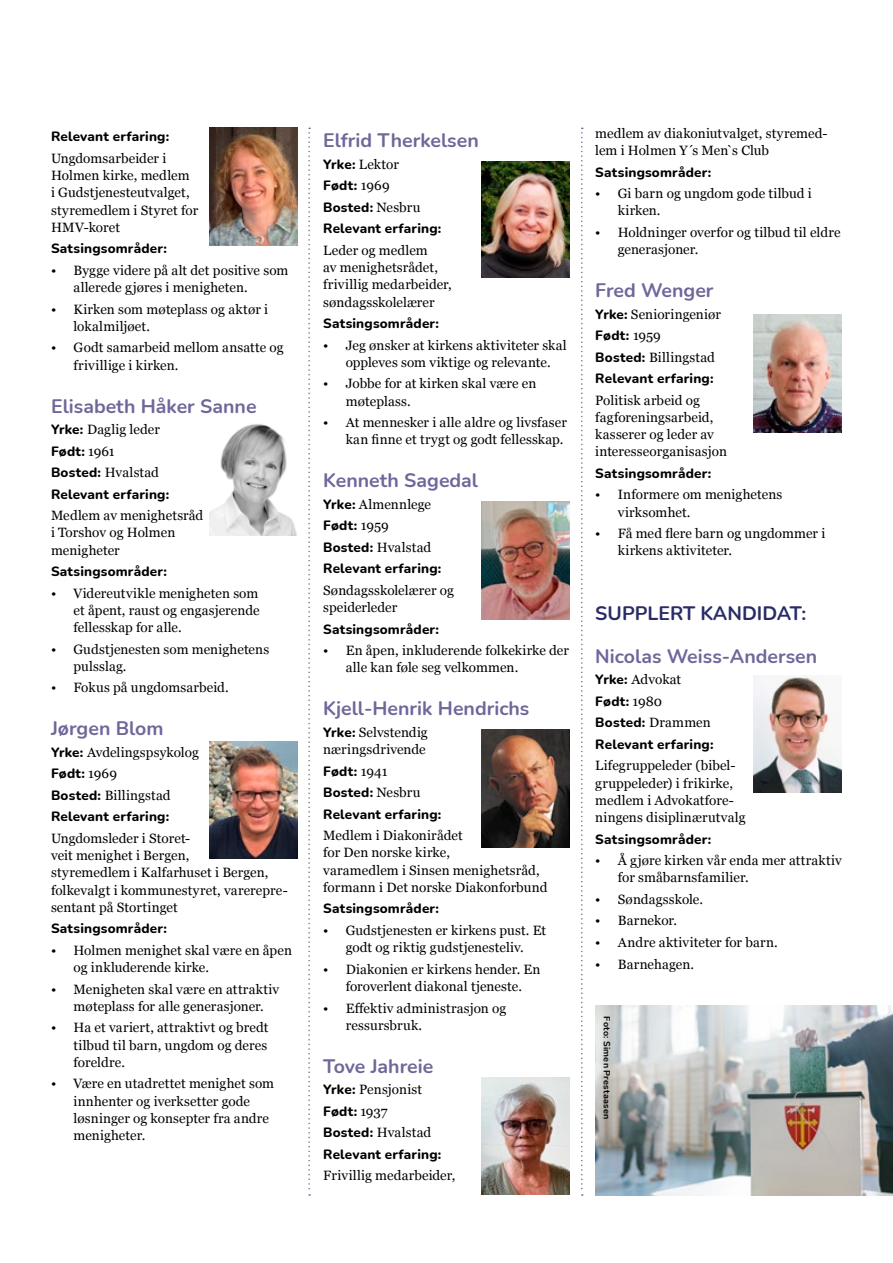
<style>
.page{position:relative;width:893px;height:1263px;background:#fff}
.page>*{position:absolute;margin:0;border:0;box-sizing:border-box;transform-origin:0 0}
.t1{font:700 19.5px "Nunito";color:#6e679a}
.t2{font:700 19.5px "Nunito";color:#292c64}
.t3{font:13.5px/17.2px "Georgia";letter-spacing:.005em;color:#000}
.t4{font:800 13.5px/21.5px "Nunito";letter-spacing:.015em;color:#000}
.t5{font:700 9px "Nunito";letter-spacing:.025em;color:#000}
.s1{font-family:"Nunito";font-weight:800}
.s2{font-family:"Georgia";font-weight:400}
</style>
<div class="page">
<img style="left:209px;top:128px;width:89px;height:117px">
<img style="left:209px;top:424px;width:88px;height:111px">
<img style="left:209px;top:741px;width:89px;height:118px">
<img style="left:481px;top:161px;width:89px;height:117px">
<img style="left:481px;top:502px;width:89px;height:117px">
<img style="left:481px;top:730px;width:89px;height:117px">
<img style="left:481px;top:1077px;width:89px;height:118px">
<img style="left:754px;top:314px;width:88px;height:118px">
<img style="left:754px;top:675px;width:88px;height:118px">
<svg style="left:308px;top:128px;width:2px;height:1068px"></svg>
<svg style="left:581px;top:128px;width:2px;height:1068px"></svg>
<img style="left:595px;top:1006px;width:298px;height:190px">
<p class="t4" style="left:51px;top:125px;width:120px">Relevant erfaring:</p>
<p class="t3" style="left:51px;top:149px;width:149px">Ungdomsarbeider i<br>Holmen kirke, medlem<br>i Gudstjenesteutvalget, styremedlem i Styret for<br>HMV-koret</p>
<p class="t4" style="left:51px;top:237px;width:117px">Satsingsområder:</p>
<p class="t3" style="left:74px;top:261px;width:216px;text-indent:-23px">• Bygge videre på alt det positive som allerede gjøres i menigheten.</p>
<p class="t3" style="left:74px;top:300px;width:196px;text-indent:-23px">• Kirken som møteplass og aktør i lokalmiljøet.</p>
<p class="t3" style="left:74px;top:338px;width:212px;text-indent:-23px">• Godt samarbeid mellom ansatte og frivillige i kirken.</p>
<h1 class="t1" style="left:51px;top:392px;width:207px">Elisabeth Håker Sanne</h1>
<p class="t3" style="left:51px;top:420px;width:110px"><span class="s1">Yrke:</span> Daglig leder</p>
<p class="t4" style="left:51px;top:440px;width:65px">Født: <span class="s2">1961</span></p>
<p class="t3" style="left:51px;top:463px;width:110px"><span class="s1">Bosted:</span> Hvalstad</p>
<p class="t4" style="left:51px;top:483px;width:120px">Relevant erfaring:</p>
<p class="t3" style="left:51px;top:506px;width:154px">Medlem av menighetsråd i Torshov og Holmen menigheter</p>
<p class="t4" style="left:51px;top:560px;width:117px">Satsingsområder:</p>
<p class="t3" style="left:74px;top:584px;width:188px;text-align:justify;text-indent:-23px">• Videreutvikle menigheten som et åpent, raust og engasjerende fellesskap for alle.</p>
<p class="t3" style="left:74px;top:640px;width:197px;text-indent:-23px">• Gudstjenesten som menighetens pulsslag.</p>
<p class="t3" style="left:51px;top:678px;width:179px">• Fokus på ungdomsarbeid.</p>
<h1 class="t1" style="left:51px;top:715px;width:114px">Jørgen Blom</h1>
<p class="t3" style="left:51px;top:743px;width:149px"><span class="s1">Yrke:</span> Avdelingspsykolog</p>
<p class="t4" style="left:51px;top:762px;width:68px">Født: <span class="s2">1969</span></p>
<p class="t3" style="left:51px;top:786px;width:121px"><span class="s1">Bosted:</span> Billingstad</p>
<p class="t4" style="left:51px;top:805px;width:120px">Relevant erfaring:</p>
<p class="t3" style="left:51px;top:829px;width:238px">Ungdomsleder i Storet-<br>veit menighet i Bergen,<br>styremedlem i Kalfarhuset i Bergen, folkevalgt i kommunestyret, varerepre&shy;sentant på Stortinget</p>
<p class="t4" style="left:51px;top:917px;width:117px">Satsingsområder:</p>
<p class="t3" style="left:74px;top:941px;width:220px;text-indent:-23px">• Holmen menighet skal være en åpen og inkluderende kirke.</p>
<p class="t3" style="left:51px;top:980px;width:230px;text-align:center">• Menigheten skal være en attraktiv møteplass for alle generasjoner.</p>
<p class="t3" style="left:74px;top:1018px;width:196px;text-align:justify;text-indent:-23px">• Ha et variert, attraktivt og bredt tilbud til barn, ungdom og deres foreldre.</p>
<p class="t3" style="left:74px;top:1074px;width:202px;text-indent:-23px">• Være en utadrettet menighet som innhenter og iverksetter gode løsninger og konsepter fra andre menigheter.</p>
<h1 class="t1" style="left:323px;top:127px;width:157px">Elfrid Therkelsen</h1>
<p class="t3" style="left:323px;top:155px;width:77px"><span class="s1">Yrke:</span> Lektor</p>
<p class="t4" style="left:323px;top:174px;width:120px">Født: <span class="s2">1969<br></span>Bosted: <span class="s2">Nesbru<br></span>Relevant erfaring:</p>
<p class="t3" style="left:323px;top:241px;width:130px">Leder og medlem<br>av menighetsrådet, frivillig medarbeider, søndagsskolelærer</p>
<p class="t4" style="left:323px;top:312px;width:117px">Satsingsområder:</p>
<p class="t3" style="left:323px;top:336px;width:245px;text-align:center">• Jeg ønsker at kirkens aktiviteter skal oppleves som viktige og relevante.</p>
<p class="t3" style="left:346px;top:374px;width:192px;text-indent:-23px">• Jobbe for at kirken skal være en møteplass.</p>
<p class="t3" style="left:323px;top:413px;width:245px;text-align:right">• At mennesker i alle aldre og livsfaser kan finne et trygt og godt fellesskap.</p>
<h1 class="t1" style="left:323px;top:467px;width:156px">Kenneth Sagedal</h1>
<p class="t3" style="left:323px;top:495px;width:109px"><span class="s1">Yrke:</span> Almennlege</p>
<p class="t4" style="left:323px;top:514px;width:67px">Født: <span class="s2">1959</span></p>
<p class="t3" style="left:323px;top:538px;width:110px"><span class="s1">Bosted:</span> Hvalstad</p>
<p class="t4" style="left:323px;top:557px;width:120px">Relevant erfaring:</p>
<p class="t3" style="left:323px;top:581px;width:132px">Søndagsskolelærer og speiderleder</p>
<p class="t4" style="left:323px;top:618px;width:117px">Satsingsområder:</p>
<p class="t3" style="left:346px;top:641px;width:225px;text-indent:-23px">• En åpen, inkluderende folkekirke der alle kan føle seg velkommen.</p>
<h1 class="t1" style="left:323px;top:695px;width:208px">Kjell-Henrik Hendrichs</h1>
<p class="t3" style="left:323px;top:723px;width:106px"><span class="s1">Yrke:</span> Selvstendig næringsdrivende</p>
<p class="t4" style="left:323px;top:760px;width:120px">Født: <span class="s2">1941<br></span>Bosted: <span class="s2">Nesbru<br></span>Relevant erfaring:</p>
<p class="t3" style="left:323px;top:826px;width:226px">Medlem i Diakonirådet<br>for Den norske kirke,<br>varamedlem i Sinsen menighetsråd, formann i Det norske Diakonforbund</p>
<p class="t4" style="left:323px;top:897px;width:117px">Satsingsområder:</p>
<p class="t3" style="left:323px;top:921px;width:225px;text-align:center">• Gudstjenesten er kirkens pust. Et godt og riktig gudstjenesteliv.</p>
<p class="t3" style="left:323px;top:960px;width:219px;text-align:center">• Diakonien er kirkens hender. En foroverlent diakonal tjeneste.</p>
<p class="t3" style="left:346px;top:999px;width:162px;text-indent:-23px">• Effektiv administrasjon og ressursbruk.</p>
<h1 class="t1" style="left:323px;top:1052px;width:112px">Tove Jahreie</h1>
<p class="t3" style="left:323px;top:1080px;width:100px"><span class="s1">Yrke:</span> Pensjonist</p>
<p class="t4" style="left:323px;top:1100px;width:66px">Født: <span class="s2">1937</span></p>
<p class="t3" style="left:323px;top:1123px;width:110px"><span class="s1">Bosted:</span> Hvalstad</p>
<p class="t4" style="left:323px;top:1143px;width:120px">Relevant erfaring:</p>
<p class="t3" style="left:323px;top:1166px;width:134px">Frivillig medarbeider,</p>
<p class="t3" style="left:595px;top:124px;width:234px">medlem av diakoniutvalget, styremed&shy;lem i Holmen Y´s Men`s Club</p>
<p class="t4" style="left:595px;top:161px;width:117px">Satsingsområder:</p>
<p class="t3" style="left:618px;top:184px;width:195px;text-indent:-23px">• Gi barn og ungdom gode tilbud i kirken.</p>
<p class="t3" style="left:618px;top:223px;width:224px;text-indent:-23px">• Holdninger overfor og tilbud til eldre generasjoner.</p>
<h1 class="t1" style="left:595px;top:276px;width:120px">Fred Wenger</h1>
<p class="t3" style="left:595px;top:305px;width:127px"><span class="s1">Yrke:</span> Senioringeniør</p>
<p class="t4" style="left:595px;top:324px;width:67px">Født: <span class="s2">1959</span></p>
<p class="t3" style="left:595px;top:348px;width:121px"><span class="s1">Bosted:</span> Billingstad</p>
<p class="t4" style="left:595px;top:367px;width:120px">Relevant erfaring:</p>
<p class="t3" style="left:595px;top:391px;width:133px">Politisk arbeid og fagforeningsarbeid, kasserer og leder av interesseorganisasjon</p>
<p class="t4" style="left:595px;top:462px;width:117px">Satsingsområder:</p>
<p class="t3" style="left:618px;top:485px;width:166px;text-indent:-23px">• Informere om menighetens virksomhet.</p>
<p class="t3" style="left:618px;top:524px;width:209px;text-indent:-23px">• Få med flere barn og ungdommer i kirkens aktiviteter.</p>
<h1 class="t2" style="left:595px;top:599px;width:212px">SUPPLERT KANDIDAT:</h1>
<h1 class="t1" style="left:595px;top:642px;width:223px">Nicolas Weiss-Andersen</h1>
<p class="t3" style="left:595px;top:670px;width:87px"><span class="s1">Yrke:</span> Advokat</p>
<p class="t4" style="left:595px;top:690px;width:120px">Født: <span class="s2">1980<br></span>Bosted: <span class="s2">Drammen<br></span>Relevant erfaring:</p>
<p class="t3" style="left:595px;top:756px;width:152px">Lifegruppeleder (bibel&shy;gruppeleder) i frikirke, medlem i Advokatfore&shy;ningens disiplinærutvalg</p>
<p class="t4" style="left:595px;top:828px;width:117px">Satsingsområder:</p>
<p class="t3" style="left:618px;top:851px;width:226px;text-indent:-23px">• Å gjøre kirken vår enda mer attraktiv for småbarnsfamilier.</p>
<p class="t3" style="left:595px;top:890px;width:109px">• Søndagsskole.</p>
<p class="t3" style="left:595px;top:912px;width:83px">• Barnekor.</p>
<p class="t3" style="left:595px;top:933px;width:184px">• Andre aktiviteter for barn.</p>
<p class="t3" style="left:595px;top:955px;width:100px">• Barnehagen.</p>
<p class="t5" style="left:613px;top:1016px;width:104px;rotate:90deg">Foto: Simen Prestaasen</p>
</div>
